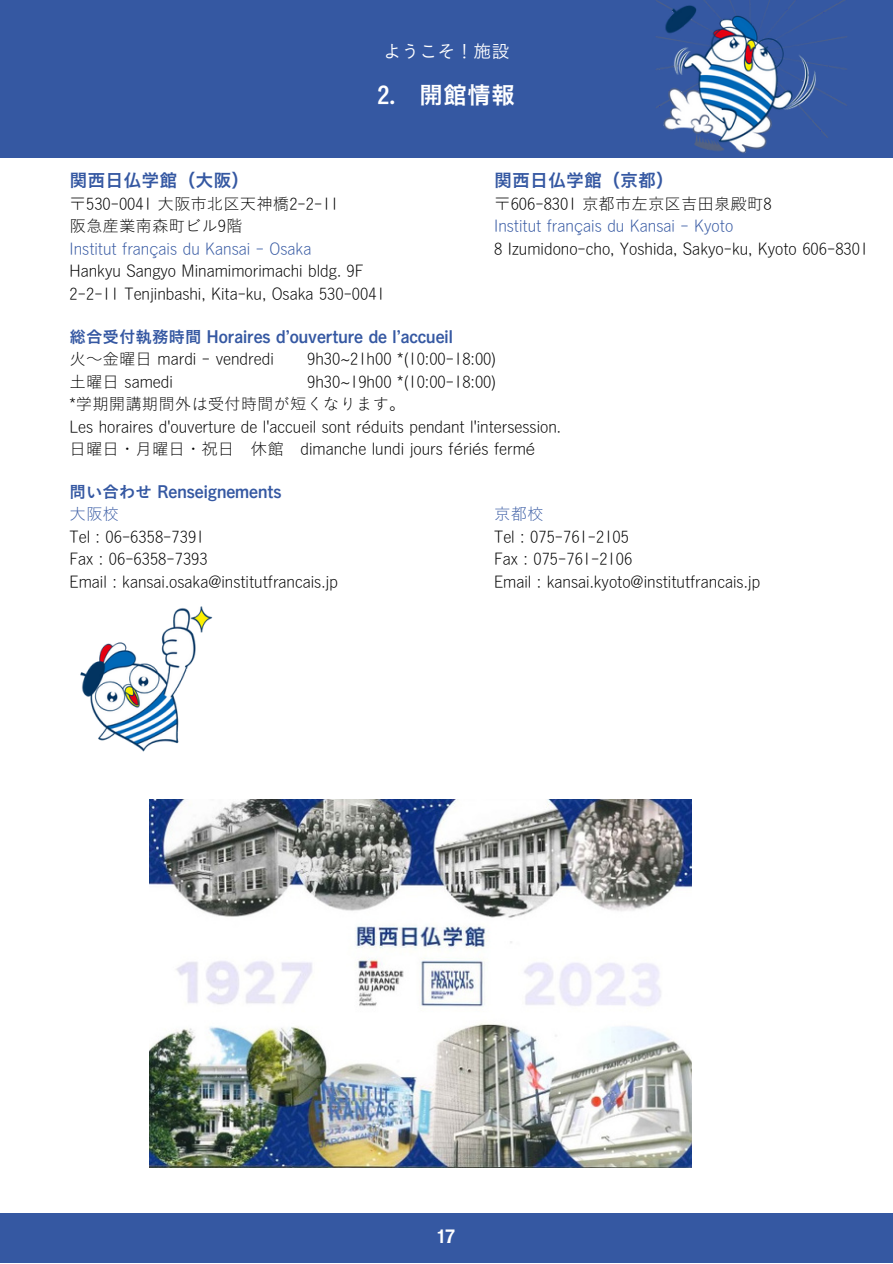
<style>
.page{position:relative;width:893px;height:1264px;background:#fff}
.page>*{position:absolute;margin:0;border:0;box-sizing:border-box;transform-origin:0 0}
.t1{font:24px "Koburina Go Std W6";color:#fff}
.t2{font:18px "Koburina Go Std W6";color:#3558a2}
.t3{font:18px "Koburina Go Std W3";color:#fff}
.t4{font:18px "Proto Grotesk";color:#fff}
.t5{font:16.5px "Koburina Go Std W1";color:#000}
.t6{font:16.5px "Koburina Go Std W1";color:#3558a2}
.t7{font:16.5px "Koburina Go Std W6";color:#3558a2}
</style>
<div class="page">
<div style="left:0;top:0;width:892px;height:158px;background:#3558a2"></div>
<div style="left:0;top:1213px;width:892px;height:49px;background:#3558a2"></div>
<img style="left:656px;top:0;width:191px;height:153px">
<img style="left:80px;top:606px;width:133px;height:146px">
<img style="left:149px;top:799px;width:542px;height:368px">
<p class="t3" style="left:383px;top:42px;width:127px">ようこそ！施設</p>
<p class="t1" style="left:377px;top:83px;width:139px">2. 開館情報</p>
<p class="t2" style="left:70px;top:172px;width:181px">関西日仏学館（大阪）</p>
<p class="t5" style="left:70px;top:195px;width:271px">〒530-0041 大阪市北区天神橋2-2-11</p>
<p class="t5" style="left:70px;top:218px;width:174px">阪急産業南森町ビル9階</p>
<p class="t6" style="left:70px;top:240px;width:243px">Institut français du Kansai - Osaka</p>
<p class="t5" style="left:70px;top:263px;width:295px">Hankyu Sangyo Minamimorimachi bldg. 9F</p>
<p class="t5" style="left:70px;top:285px;width:317px">2-2-11 Tenjinbashi, Kita-ku, Osaka 530-0041</p>
<p class="t7" style="left:70px;top:328px;width:384px">総合受付執務時間 Horaires d’ouverture de l’accueil</p>
<p class="t5" style="left:70px;top:350px;width:206px">火～金曜日 mardi - vendredi</p>
<p class="t5" style="left:70px;top:373px;width:105px">土曜日 samedi</p>
<p class="t5" style="left:70px;top:395px;width:337px">*学期開講期間外は受付時間が短くなります。</p>
<p class="t5" style="left:70px;top:418px;width:493px">Les horaires d'ouverture de l'accueil sont réduits pendant l'intersession.</p>
<p class="t5" style="left:70px;top:440px;width:160px">日曜日・月曜日・祝日</p>
<p class="t5" style="left:251px;top:440px;width:286px">休館 dimanche lundi jours fériés fermé</p>
<p class="t7" style="left:70px;top:483px;width:213px">問い合わせ Renseignements</p>
<p class="t6" style="left:70px;top:506px;width:51px">大阪校</p>
<p class="t5" style="left:70px;top:528px;width:136px">Tel : 06-6358-7391</p>
<p class="t5" style="left:70px;top:551px;width:140px">Fax : 06-6358-7393</p>
<p class="t5" style="left:70px;top:573px;width:270px">Email : kansai.osaka@institutfrancais.jp</p>
<p class="t2" style="left:494px;top:172px;width:181px">関西日仏学館（京都）</p>
<p class="t5" style="left:494px;top:195px;width:279px">〒606-8301 京都市左京区吉田泉殿町8</p>
<p class="t6" style="left:494px;top:218px;width:240px">Institut français du Kansai - Kyoto</p>
<p class="t5" style="left:494px;top:240px;width:375px">8 Izumidono-cho, Yoshida, Sakyo-ku, Kyoto 606-8301</p>
<p class="t5" style="left:307px;top:350px;width:191px">9h30~21h00 *(10:00-18:00)</p>
<p class="t5" style="left:307px;top:373px;width:191px">9h30~19h00 *(10:00-18:00)</p>
<p class="t6" style="left:494px;top:506px;width:51px">京都校</p>
<p class="t5" style="left:494px;top:528px;width:136px">Tel : 075-761-2105</p>
<p class="t5" style="left:494px;top:551px;width:140px">Fax : 075-761-2106</p>
<p class="t5" style="left:494px;top:573px;width:267px">Email : kansai.kyoto@institutfrancais.jp</p>
<p class="t4" style="left:437px;top:1229px;width:19px">17</p>
</div>
